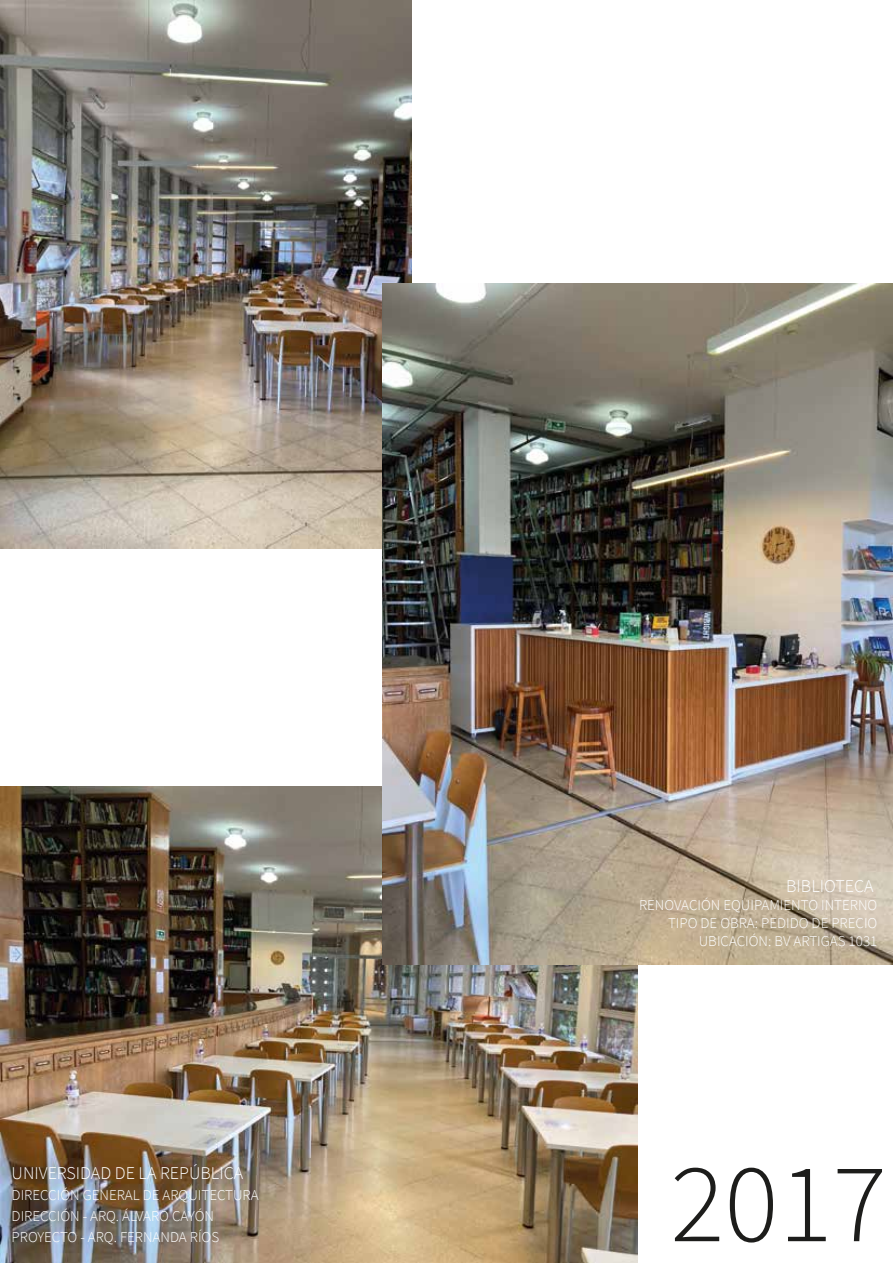
<style>
.page{position:relative;width:893px;height:1263px;background:#fff}
.page>*{position:absolute;margin:0;border:0;box-sizing:border-box;transform-origin:0 0}
.t1{font:300 112.95px "Source Sans Pro";color:#1d1d1b}
.t2{font:300 18px "Source Sans Pro";color:#fff}
.t3{font:300 15px/18px "Source Sans Pro";color:#fff;text-align:right}
</style>
<div class="page">
<img style="left:0;top:786px;width:638px;height:477px">
<img style="left:0;top:0;width:412px;height:549px">
<img style="left:383px;top:284px;width:510px;height:680px">
<p class="t2" style="left:12px;top:1161px;width:233px">UNIVERSIDAD DE LA REPÚBLICA</p>
<p class="t3" style="left:12px;top:1184px;width:249px;line-height:21px;text-align:left">DIRECCIÓN GENERAL DE ARQUITECTURA<br>DIRECCIÓN - ARQ. ÁLVARO CAYÓN<br>PROYECTO - ARQ. FERNANDA RÍOS</p>
<p class="t2" style="left:786px;top:875px;width:89px">BIBLIOTECA</p>
<p class="t3" style="left:639px;top:896px;width:240px">RENOVACIÓN EQUIPAMIENTO INTERNO<br>TIPO DE OBRA: PEDIDO DE PRECIO<br>UBICACIÓN: BV ARTIGAS 1031</p>
<h1 class="t1" style="left:670px;top:1134px;width:218px">2017</h1>
</div>
